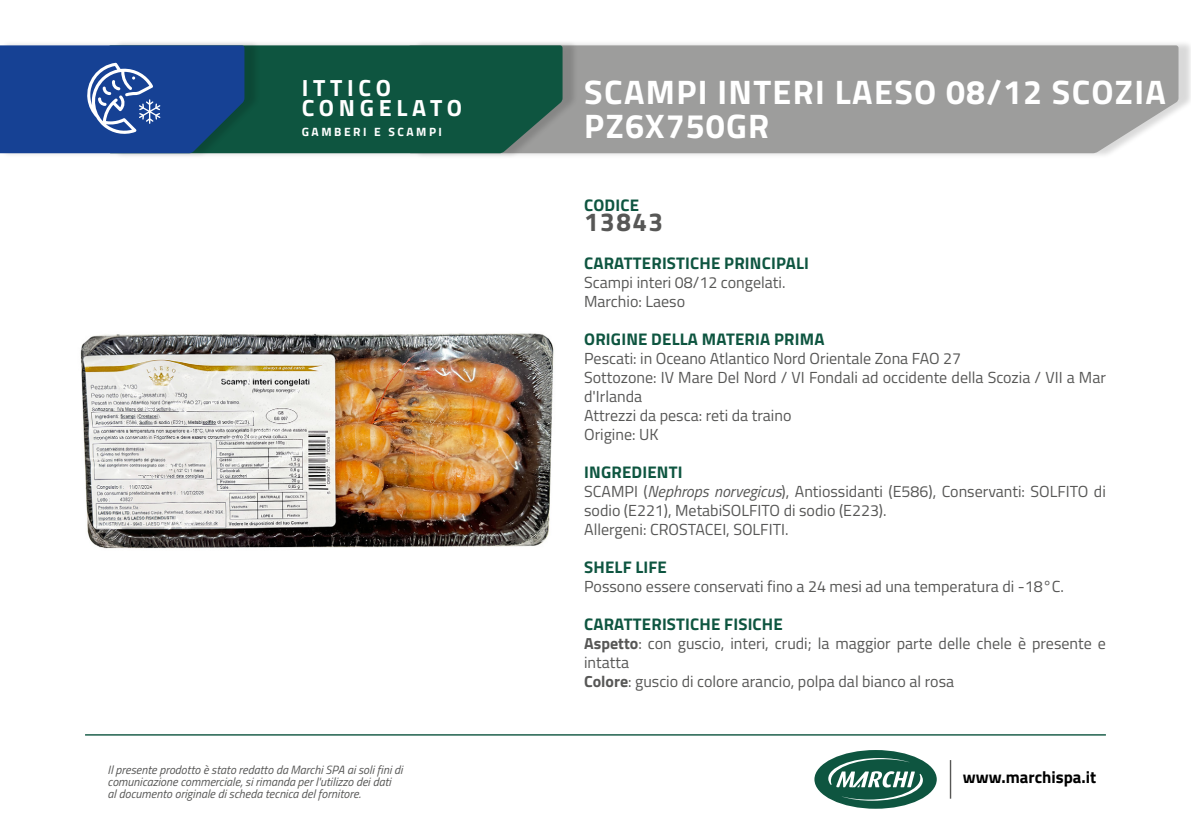
<style>
.page{position:relative;width:1191px;height:840px;background:#fff}
.page>*{position:absolute;margin:0;border:0;box-sizing:border-box;transform-origin:0 0}
.t1{font:700 34px/34.2px "Titillium Web";letter-spacing:.04em;color:#fff}
.t2{font:700 26px "Titillium Web";letter-spacing:.06em;color:#575756}
.t3{font:700 23.4px/19.8px "Titillium Web";letter-spacing:.2em;color:#fff}
.t4{font:700 16.8px "Titillium Web";letter-spacing:.01em;color:#0e5540}
.t5{font:700 16.8px "Titillium Web";color:#000}
.t6{font:16px/19px "Titillium Web";color:#575756}
.t7{font:italic 12px/12px "Titillium Web";color:#575756}
.t8{font:700 12px "Titillium Web";letter-spacing:.21em;color:#fff}
.s1{font-style:italic}
.s2{font-weight:700}
</style>
<div class="page">
<hr style="left:949px;top:759px;width:2px;height:39px;background:#575756">
<div style="left:814px;top:749px;width:122px;height:59px;background:#0e5540;border-radius:50%"></div>
<svg style="left:828px;top:757px;width:95px;height:43px"></svg>
<hr style="left:85px;top:733px;width:1021px;height:2px;background:#0e5540">
<div style="left:413px;top:40px;width:778px;height:119px;background:#000;opacity:.15"></div>
<div style="left:578px;top:45px;width:600px;height:108px;background:#9d9d9c"></div>
<div style="left:113px;top:40px;width:465px;height:119px;background:#000;opacity:.15"></div>
<div style="left:260px;top:45px;width:302px;height:108px;background:#0e5540"></div>
<div style="left:0;top:40px;width:260px;height:119px;background:#000;opacity:.15"></div>
<svg style="left:0;top:45px;width:244px;height:108px;background:#214b94"></svg>
<img style="left:80px;top:333px;width:474px;height:216px">
<p class="t3" style="left:302px;top:76px;width:162px">ITTICO<br>CONGELATO</p>
<p class="t8" style="left:302px;top:123px;width:142px">GAMBERI E SCAMPI</p>
<p class="t7" style="left:108px;top:762px;width:296px">Il presente prodotto è stato redatto da Marchi SPA ai soli fini di comunicazione commerciale, si rimanda per l'utilizzo dei dati<br>al documento originale di scheda tecnica del fornitore.</p>
<p class="t1" style="left:584px;top:73px;width:583px">SCAMPI INTERI LAESO 08/12 SCOZIA<br>PZ6X750GR</p>
<p class="t4" style="left:584px;top:192px;width:56px">CODICE</p>
<p class="t2" style="left:584px;top:202px;width:81px">13843</p>
<p class="t4" style="left:584px;top:250px;width:226px">CARATTERISTICHE PRINCIPALI</p>
<p class="t6" style="left:584px;top:272px;width:203px">Scampi interi 08/12 congelati.</p>
<p class="t6" style="left:584px;top:291px;width:102px">Marchio: Laeso</p>
<p class="t4" style="left:584px;top:326px;width:242px">ORIGINE DELLA MATERIA PRIMA</p>
<p class="t6" style="left:584px;top:348px;width:378px">Pescati: in Oceano Atlantico Nord Orientale Zona FAO 27</p>
<p class="t6" style="left:584px;top:367px;width:523px">Sottozone: IV Mare Del Nord / VI Fondali ad occidente della Scozia / VII a Mar d'Irlanda</p>
<p class="t6" style="left:584px;top:405px;width:209px">Attrezzi da pesca: reti da traino</p>
<p class="t6" style="left:584px;top:424px;width:76px">Origine: UK</p>
<p class="t4" style="left:584px;top:459px;width:100px">INGREDIENTI</p>
<p class="t6" style="left:584px;top:481px;width:523px">SCAMPI (<span class="s1">Nephrops norvegicus</span>), Antiossidanti (E586), Conservanti: SOLFITO di sodio (E221), MetabiSOLFITO di sodio (E223).</p>
<p class="t6" style="left:584px;top:519px;width:206px">Allergeni: CROSTACEI, SOLFITI.</p>
<p class="t4" style="left:584px;top:554px;width:84px">SHELF LIFE</p>
<p class="t6" style="left:584px;top:576px;width:481px">Possono essere conservati fino a 24 mesi ad una temperatura di -18°C.</p>
<p class="t4" style="left:584px;top:611px;width:200px">CARATTERISTICHE FISICHE</p>
<p class="t6" style="left:584px;top:633px;width:523px"><span class="s2">Aspetto</span>: con guscio, interi, crudi; la maggior parte delle chele è presente e intatta</p>
<p class="t6" style="left:584px;top:671px;width:371px"><span class="s2">Colore</span>: guscio di colore arancio, polpa dal bianco al rosa</p>
<p class="t5" style="left:963px;top:764px;width:135px">www.marchispa.it</p>
</div>
